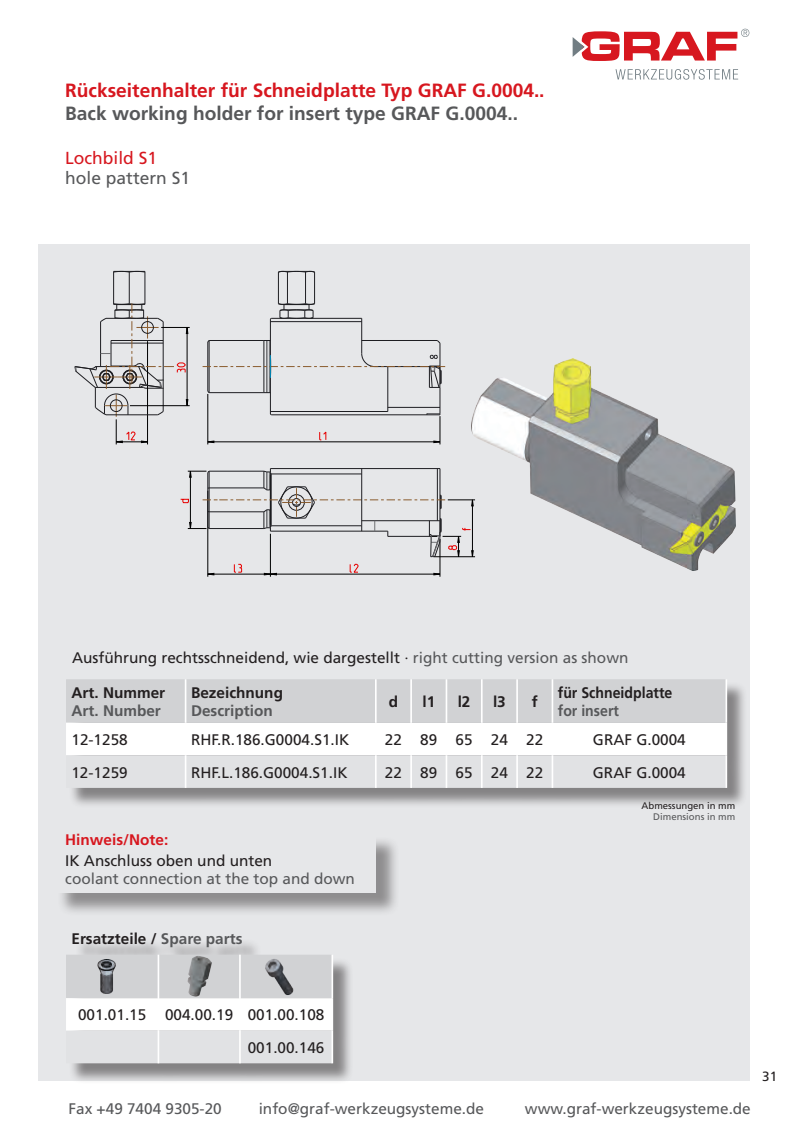
<style>
.page{position:relative;width:809px;height:1141px;background:#fff}
.page>*{position:absolute;margin:0;border:0;box-sizing:border-box;transform-origin:0 0}
.t1{font:700 19.07px/22.9px "Frutiger";color:#d7171f}
.t2{font:17.5px/20.8px "Frutiger";color:#57585a}
.t3{font:15.4px/21.2px "Frutiger";color:#231f20}
.t4{font:15.4px "Frutiger";color:#57585a}
.t5{font:700 15.4px/18.4px "Frutiger";color:#231f20}
.t6{font:700 15.4px/18.4px "Frutiger";color:#231f20;scale:.92 1}
.t7{font:13.47px "Frutiger";color:#231f20}
.t8{font:9.62px/11.5px "Frutiger";color:#231f20;text-align:right}
.s1{color:#57585a}
.s2{color:#d7171f}
.s3{font-weight:700;color:#d7171f}
</style>
<div class="page">
<div style="left:38px;top:245px;width:712px;height:836px;background:#e6e7e9"></div>
<svg style="left:615px;top:69px;width:123px;height:11px"></svg>
<svg style="left:572px;top:29px;width:177px;height:32px"></svg>
<hr style="left:270px;top:319px;width:1px;height:36px;background:#222226">
<hr style="left:278px;top:272px;width:1px;height:32px;background:#222226">
<hr style="left:287px;top:272px;width:1px;height:32px;background:#222226">
<hr style="left:305px;top:272px;width:1px;height:32px;background:#222226">
<hr style="left:314px;top:272px;width:1px;height:32px;background:#222226">
<hr style="left:270px;top:321px;width:92px;height:1px;background:#222226">
<hr style="left:361px;top:318px;width:1px;height:36px;background:#222226">
<hr style="left:271px;top:318px;width:91px;height:1px;background:#222226">
<hr style="left:270px;top:468px;width:170px;height:1px;background:#222226">
<hr style="left:113px;top:271px;width:1px;height:33px;background:#222226">
<hr style="left:129px;top:272px;width:1px;height:32px;background:#222226">
<hr style="left:144px;top:271px;width:1px;height:33px;background:#222226">
<svg style="left:277px;top:270px;width:38px;height:3px"></svg>
<svg style="left:113px;top:270px;width:33px;height:3px"></svg>
<hr style="left:207px;top:491px;width:1px;height:86px;background:#000">
<hr style="left:270px;top:534px;width:1px;height:43px;background:#000">
<hr style="left:439px;top:539px;width:1px;height:38px;background:#000">
<svg style="left:269px;top:303px;width:46px;height:17px"></svg>
<svg style="left:180px;top:469px;width:292px;height:107px"></svg>
<hr style="left:271px;top:473px;width:91px;height:1px;background:#222226">
<hr style="left:361px;top:474px;width:1px;height:52px;background:#222226">
<svg style="left:74px;top:303px;width:116px;height:141px"></svg>
<div style="left:141px;top:321px;width:13px;height:13px;border:1px solid #222226;border-radius:50%"></div>
<svg style="left:202px;top:339px;width:243px;height:105px"></svg>
<img style="left:472px;top:358px;width:263px;height:213px">
<div style="left:68px;top:682px;width:680px;height:127px;background:#231f20;opacity:.5"></div>
<svg style="left:66px;top:679px;width:659px;height:109px"></svg>
<hr style="left:375px;top:679px;width:1px;height:44px;background:#fff">
<hr style="left:410px;top:679px;width:2px;height:44px;background:#fff">
<hr style="left:445px;top:679px;width:2px;height:44px;background:#fff">
<hr style="left:375px;top:723px;width:1px;height:32px;background:#fff">
<hr style="left:410px;top:723px;width:2px;height:32px;background:#fff">
<hr style="left:445px;top:723px;width:2px;height:32px;background:#fff">
<hr style="left:375px;top:755px;width:1px;height:33px;background:#fff">
<hr style="left:410px;top:755px;width:2px;height:33px;background:#fff">
<hr style="left:445px;top:755px;width:2px;height:33px;background:#fff">
<hr style="left:481px;top:679px;width:1px;height:44px;background:#fff">
<hr style="left:481px;top:723px;width:1px;height:32px;background:#fff">
<hr style="left:481px;top:755px;width:1px;height:33px;background:#fff">
<hr style="left:516px;top:679px;width:2px;height:44px;background:#fff">
<hr style="left:551px;top:679px;width:2px;height:44px;background:#fff">
<hr style="left:725px;top:679px;width:2px;height:44px;background:#fff">
<hr style="left:516px;top:723px;width:2px;height:32px;background:#fff">
<hr style="left:551px;top:723px;width:2px;height:32px;background:#fff">
<hr style="left:725px;top:723px;width:2px;height:32px;background:#fff">
<hr style="left:516px;top:755px;width:2px;height:33px;background:#fff">
<hr style="left:551px;top:755px;width:2px;height:33px;background:#fff">
<hr style="left:725px;top:755px;width:2px;height:33px;background:#fff">
<hr style="left:185px;top:679px;width:1px;height:44px;background:#fff">
<hr style="left:185px;top:723px;width:1px;height:32px;background:#fff">
<hr style="left:185px;top:755px;width:1px;height:33px;background:#fff">
<div style="left:57px;top:836px;width:343px;height:80px;background:#231f20;opacity:.45"></div>
<div style="left:54px;top:833px;width:322px;height:59px;background:#e6e7e9"></div>
<div style="left:68px;top:936px;width:286px;height:148px;background:#231f20;opacity:.5"></div>
<svg style="left:66px;top:955px;width:265px;height:108px"></svg>
<hr style="left:158px;top:955px;width:1px;height:43px;background:#fff">
<hr style="left:239px;top:955px;width:2px;height:43px;background:#fff">
<hr style="left:331px;top:955px;width:2px;height:43px;background:#fff">
<hr style="left:158px;top:998px;width:1px;height:33px;background:#fff">
<hr style="left:239px;top:998px;width:2px;height:33px;background:#fff">
<hr style="left:331px;top:998px;width:2px;height:33px;background:#fff">
<hr style="left:158px;top:1031px;width:1px;height:32px;background:#fff">
<hr style="left:239px;top:1031px;width:2px;height:32px;background:#fff">
<hr style="left:331px;top:1031px;width:2px;height:32px;background:#fff">
<img style="left:67px;top:959px;width:78px;height:35px">
<img style="left:246px;top:955px;width:78px;height:46px">
<img style="left:167px;top:948px;width:59px;height:60px">
<p class="t1" style="left:65px;top:78px;width:481px">Rückseitenhalter für Schneidplatte Typ GRAF G.0004..<br><span class="s1">Back working holder for insert type GRAF G.0004..</span></p>
<p class="t2" style="left:65px;top:147px;width:126px"><span class="s2">Lochbild S1 </span>hole pattern S1</p>
<p class="t3" style="left:72px;top:647px;width:558px">Ausführung rechtsschneidend, wie dargestellt · <span class="s1">right cutting version as shown</span></p>
<p class="t5" style="left:71px;top:683px;width:95px">Art. Nummer<br><span class="s1">Art. Number</span></p>
<p class="t5" style="left:191px;top:683px;width:93px">Bezeichnung<br><span class="s1">Description</span></p>
<p class="t5" style="left:389px;top:692px;width:11px">d</p>
<p class="t5" style="left:422px;top:692px;width:14px">l1</p>
<p class="t5" style="left:457px;top:692px;width:14px">l2</p>
<p class="t5" style="left:493px;top:692px;width:14px">l3</p>
<p class="t5" style="left:532px;top:692px;width:7px">f</p>
<p class="t6" style="left:558px;top:683px;width:126px">für Schneidplatte <span class="s1">for insert</span></p>
<p class="t3" style="left:71px;top:729px;width:58px">12-1258</p>
<p class="t3" style="left:191px;top:729px;width:160px">RHF.R.186.G0004.S1.IK</p>
<p class="t3" style="left:385px;top:729px;width:160px">22 89 65 24 22</p>
<p class="t3" style="left:593px;top:729px;width:94px">GRAF G.0004</p>
<p class="t3" style="left:71px;top:761px;width:58px">12-1259</p>
<p class="t3" style="left:191px;top:761px;width:158px">RHF.L.186.G0004.S1.IK</p>
<p class="t3" style="left:385px;top:761px;width:160px">22 89 65 24 22</p>
<p class="t3" style="left:593px;top:761px;width:94px">GRAF G.0004</p>
<p class="t8" style="left:641px;top:800px;width:95px">Abmessungen in mm<br><span class="s1">Dimensions in mm</span></p>
<p class="t3" style="left:65px;top:829px;width:208px"><span class="s3">Hinweis/Note:<br></span>IK Anschluss oben und unten</p>
<p class="t4" style="left:65px;top:870px;width:291px">coolant connection at the top and down</p>
<p class="t5" style="left:71px;top:930px;width:172px">Ersatzteile / <span class="s1">Spare parts</span></p>
<p class="t3" style="left:78px;top:999px;width:248px;line-height:32.6px;text-align:right">001.01.15 004.00.19 001.00.108<br>001.00.146</p>
<p class="t4" style="left:68px;top:1099px;width:155px">Fax +49 7404 9305-20</p>
<p class="t4" style="left:259px;top:1099px;width:227px">info@graf-werkzeugsysteme.de</p>
<p class="t4" style="left:525px;top:1099px;width:227px">www.graf-werkzeugsysteme.de</p>
<p class="t7" style="left:762px;top:1069px;width:16px">31</p>
</div>
